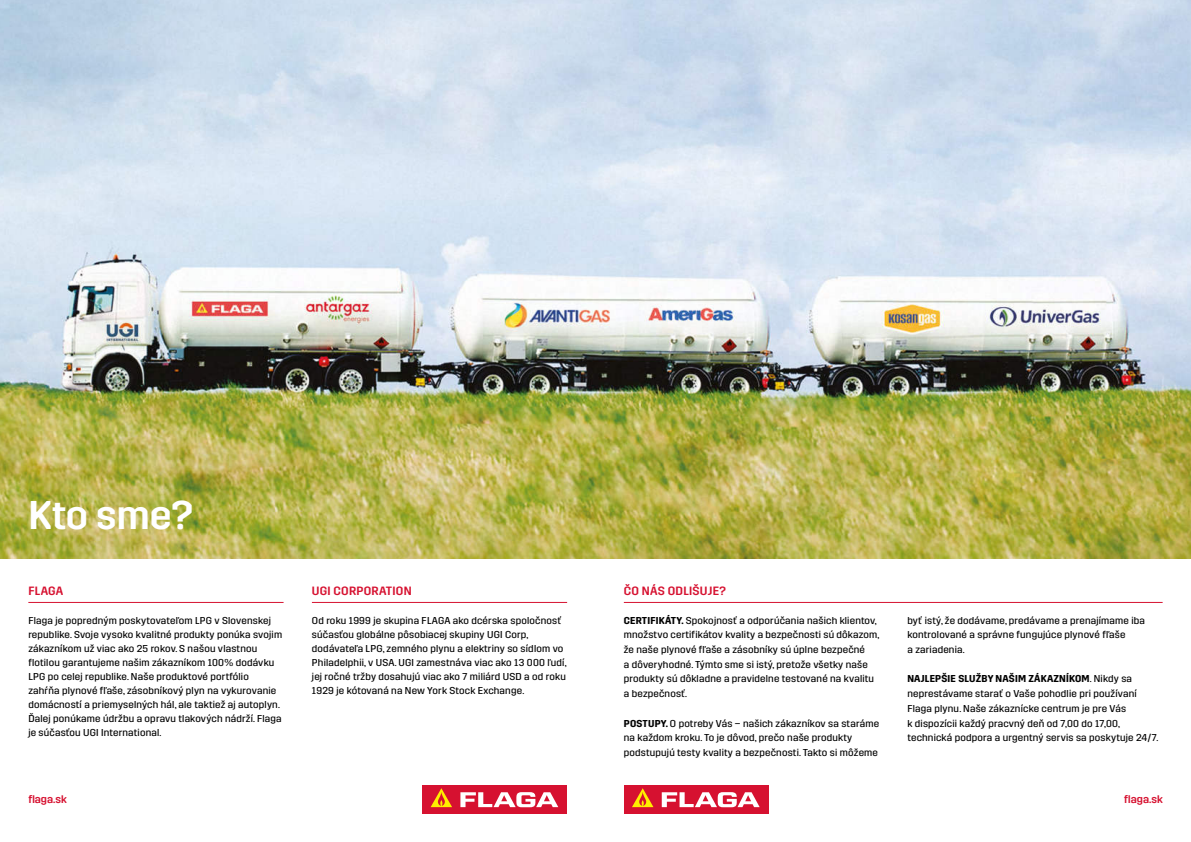
<style>
.page{position:relative;width:1191px;height:842px;background:#fff}
.page>*{position:absolute;margin:0;border:0;box-sizing:border-box;transform-origin:0 0}
.t1{font:500 40px "Trim";color:#fff}
.t2{font:500 12px "Trim";letter-spacing:.02em;color:#d61130}
.t3{font:500 11px "Trim";color:#d61130}
.t4{font:10px/14px "Trim";letter-spacing:.02em;color:#000}
.s1{font-weight:600}
</style>
<div class="page">
<img style="left:0;top:0;width:1191px;height:558px">
<div style="left:624px;top:785px;width:144px;height:29px;background:#d61130"></div>
<svg style="left:662px;top:792px;width:97px;height:15px"></svg>
<svg style="left:632px;top:788px;width:21px;height:19px"></svg>
<div style="left:422px;top:785px;width:145px;height:29px;background:#d61130"></div>
<svg style="left:460px;top:792px;width:98px;height:15px"></svg>
<svg style="left:430px;top:788px;width:22px;height:19px"></svg>
<hr style="left:28px;top:602px;width:255px;height:1px;background:#d61130">
<hr style="left:624px;top:602px;width:538px;height:1px;background:#d61130">
<hr style="left:312px;top:602px;width:255px;height:1px;background:#d61130">
<h1 class="t1" style="left:28px;top:493px;width:166px">Kto sme?</h1>
<p class="t2" style="left:28px;top:584px;width:36px">FLAGA</p>
<p class="t2" style="left:624px;top:584px;width:103px">ČO NÁS ODLIŠUJE?</p>
<p class="t2" style="left:312px;top:584px;width:101px">UGI CORPORATION</p>
<p class="t4" style="left:312px;top:613px;width:256px">Od roku 1999 je skupina FLAGA ako dcérska spoločnosť súčasťou globálne pôsobiacej skupiny UGI Corp, dodávateľa LPG, zemného plynu a elektriny so sídlom vo Philadelphii, v USA. UGI zamestnáva viac ako 13 000 ľudí, jej ročné tržby dosahujú viac ako 7 miliárd USD a od roku 1929 je kótovaná na New York Stock Exchange.</p>
<p class="t4" style="left:28px;top:613px;width:255px">Flaga je popredným poskytovateľom LPG v Slovenskej republike. Svoje vysoko kvalitné produkty ponúka svojim zákazníkom už viac ako 25 rokov. S našou vlastnou flotilou garantujeme našim zákazníkom 100% dodávku LPG po celej republike. Naše produktové portfólio zahŕňa plynové fľaše, zásobníkový plyn na vykurovanie domácností a priemyselných hál, ale taktiež aj autoplyn.<br>Ďalej ponúkame údržbu a opravu tlakových nádrží. Flaga je súčasťou UGI International.</p>
<p class="t4" style="left:624px;top:612px;width:257px;line-height:14.7px"><span class="s1">CERTIFIKÁTY.</span> Spokojnosť a odporúčania našich klientov, množstvo certifikátov kvality a bezpečnosti sú dôkazom, že naše plynové fľaše a zásobníky sú úplne bezpečné<br>a dôveryhodné. Týmto sme si istý, pretože všetky naše produkty sú dôkladne a pravidelne testované na kvalitu a bezpečnosť.</p>
<p class="t4" style="left:624px;top:715px;width:257px;line-height:14.7px"><span class="s1">POSTUPY.</span> O potreby Vás – našich zákazníkov sa staráme na každom kroku. To je dôvod, prečo naše produkty podstupujú testy kvality a bezpečnosti. Takto si môžeme</p>
<p class="t3" style="left:28px;top:793px;width:40px">flaga.sk</p>
<p class="t4" style="left:907px;top:613px;width:239px;line-height:14.7px">byť istý, že dodávame, predávame a prenajímame iba kontrolované a správne fungujúce plynové fľaše<br>a zariadenia.</p>
<p class="t4" style="left:907px;top:671px;width:252px;line-height:14.7px"><span class="s1">NAJLEPŠIE SLUŽBY NAŠIM ZÁKAZNÍKOM</span>. Nikdy sa neprestávame starať o Vaše pohodlie pri používaní Flaga plynu. Naše zákaznícke centrum je pre Vás<br>k dispozícii každý pracvný deň od 7,00 do 17,00, technická podpora a urgentný servis sa poskytuje 24/7.</p>
<p class="t3" style="left:1124px;top:793px;width:40px">flaga.sk</p>
</div>
